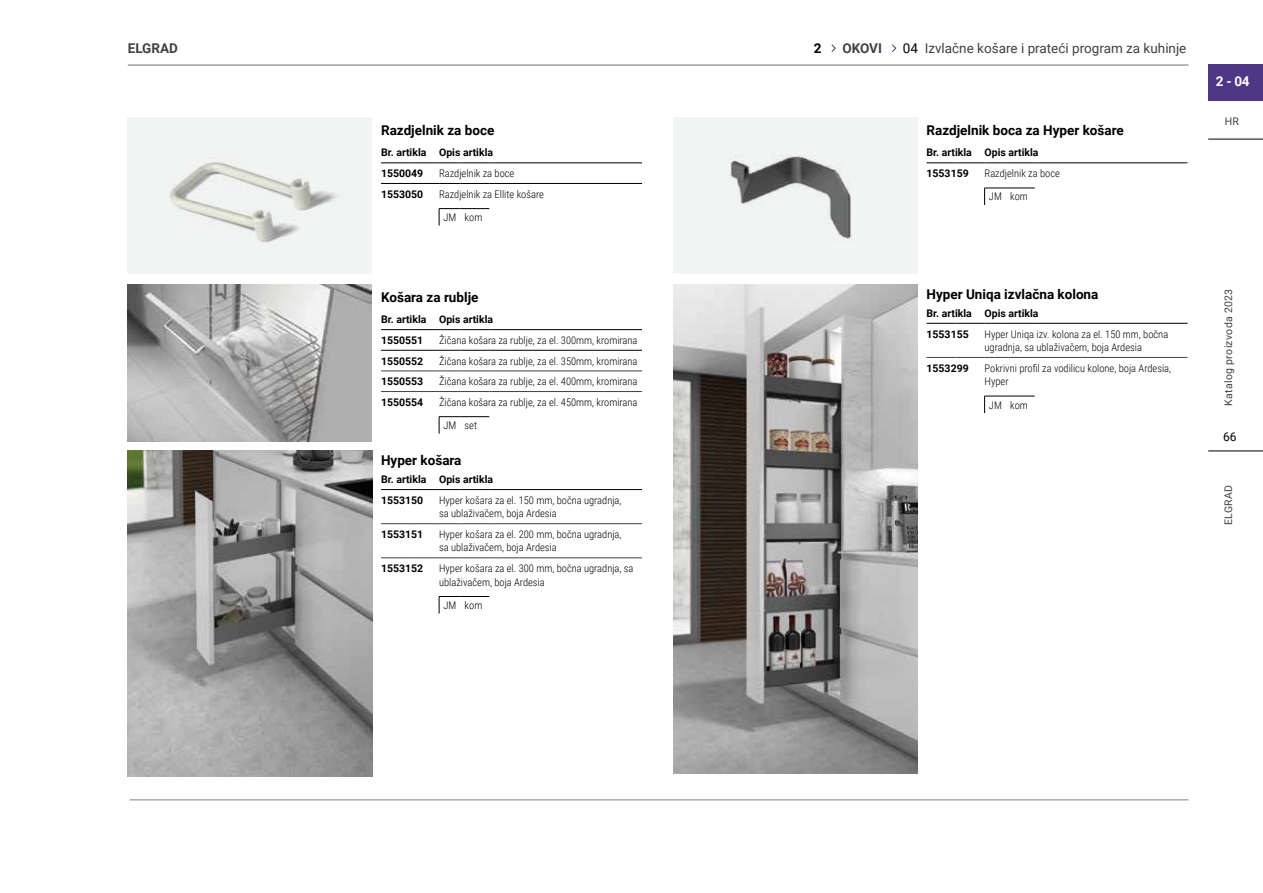
<style>
.page{position:relative;width:1263px;height:893px;background:#fff}
.page>*{position:absolute;margin:0;border:0;box-sizing:border-box;transform-origin:0 0}
.t1{font:700 13.5px "Roboto";color:#000}
.t2{font:13.5px "Roboto";color:#414042}
.t3{font:700 13.5px "Roboto";color:#414042}
.t4{font:700 13.5px "Roboto";color:#fff}
.t5{font:12px "Roboto";color:#000}
.t6{font:300 10.5px/13.5px "Roboto Condensed";color:#000}
.t7{font:700 10.5px/20.7px "Roboto";color:#000}
.t8{font:10.5px "Roboto";letter-spacing:.03em;color:#414042}
.s1{color:#000}
</style>
<div class="page">
<svg style="left:831px;top:44px;width:5px;height:8px"></svg>
<svg style="left:892px;top:44px;width:5px;height:8px"></svg>
<hr style="left:128px;top:64px;width:1060px;height:2px;background:#808285">
<hr style="left:1208px;top:139px;width:55px;height:1px;background:#000">
<hr style="left:1208px;top:451px;width:55px;height:1px;background:#000">
<div style="left:1208px;top:64px;width:55px;height:36px;background:#4e3784"></div>
<hr style="left:130px;top:800px;width:1058px;height:1px;background:#808285">
<div style="left:128px;top:117px;width:244px;height:157px;background:#f3f4f4"></div>
<svg style="left:381px;top:163px;width:108px;height:1px"></svg>
<hr style="left:489px;top:163px;width:153px;height:1px;background:#000">
<svg style="left:439px;top:208px;width:50px;height:18px"></svg>
<svg style="left:381px;top:183px;width:108px;height:1px"></svg>
<hr style="left:489px;top:183px;width:153px;height:1px;background:#000">
<img style="left:169px;top:162px;width:168px;height:81px">
<div style="left:673px;top:117px;width:244px;height:157px;background:#f3f4f4"></div>
<svg style="left:926px;top:163px;width:109px;height:1px"></svg>
<hr style="left:1035px;top:163px;width:152px;height:1px;background:#000">
<svg style="left:984px;top:188px;width:51px;height:17px"></svg>
<img style="left:730px;top:156px;width:121px;height:83px">
<svg style="left:381px;top:329px;width:108px;height:1px"></svg>
<hr style="left:489px;top:329px;width:153px;height:1px;background:#000">
<svg style="left:439px;top:416px;width:50px;height:18px"></svg>
<svg style="left:381px;top:350px;width:108px;height:1px"></svg>
<hr style="left:489px;top:350px;width:153px;height:1px;background:#000">
<svg style="left:381px;top:371px;width:108px;height:1px"></svg>
<hr style="left:489px;top:371px;width:153px;height:1px;background:#3e4246">
<svg style="left:381px;top:391px;width:108px;height:1px"></svg>
<hr style="left:489px;top:391px;width:153px;height:1px;background:#3e4246">
<img style="left:128px;top:284px;width:243px;height:158px">
<svg style="left:381px;top:489px;width:108px;height:1px"></svg>
<hr style="left:489px;top:489px;width:153px;height:1px;background:#000">
<svg style="left:439px;top:596px;width:50px;height:17px"></svg>
<svg style="left:381px;top:523px;width:108px;height:1px"></svg>
<hr style="left:489px;top:523px;width:153px;height:1px;background:#3e4246">
<svg style="left:381px;top:558px;width:108px;height:1px"></svg>
<hr style="left:489px;top:558px;width:153px;height:1px;background:#3e4246">
<img style="left:128px;top:451px;width:244px;height:325px">
<svg style="left:926px;top:323px;width:109px;height:1px"></svg>
<hr style="left:1035px;top:323px;width:152px;height:1px;background:#000">
<svg style="left:984px;top:396px;width:51px;height:17px"></svg>
<svg style="left:926px;top:357px;width:109px;height:1px"></svg>
<hr style="left:1035px;top:357px;width:152px;height:1px;background:#3e4246">
<img style="left:673px;top:284px;width:244px;height:489px">
<p class="t3" style="left:128px;top:38px;width:52px">ELGRAD</p>
<p class="t1" style="left:814px;top:38px;width:9px">2</p>
<p class="t3" style="left:842px;top:38px;width:41px">OKOVI</p>
<p class="t2" style="left:903px;top:38px;width:285px"><span class="s1">04</span> Izvlačne košare i prateći program za kuhinje</p>
<p class="t1" style="left:381px;top:121px;width:115px">Razdjelnik za boce</p>
<p class="t7" style="left:381px;top:142px;width:114px">Br. artikla Opis artikla<br>1550049</p>
<p class="t6" style="left:439px;top:166px;width:77px">Razdjelnik za boce</p>
<p class="t7" style="left:381px;top:183px;width:44px">1553050</p>
<p class="t6" style="left:439px;top:187px;width:106px">Razdjelnik za Ellite košare</p>
<p class="t6" style="left:443px;top:210px;width:40px">JM kom</p>
<p class="t1" style="left:381px;top:288px;width:99px">Košara za rublje</p>
<p class="t7" style="left:381px;top:309px;width:114px">Br. artikla Opis artikla<br>1550551</p>
<p class="t6" style="left:439px;top:333px;width:200px">Žičana košara za rublje, za el. 300mm, kromirana</p>
<p class="t7" style="left:381px;top:350px;width:44px">1550552</p>
<p class="t6" style="left:439px;top:354px;width:200px">Žičana košara za rublje, za el. 350mm, kromirana</p>
<p class="t7" style="left:381px;top:371px;width:44px">1550553</p>
<p class="t6" style="left:439px;top:374px;width:200px">Žičana košara za rublje, za el. 400mm, kromirana</p>
<p class="t7" style="left:381px;top:391px;width:44px">1550554</p>
<p class="t6" style="left:439px;top:395px;width:200px">Žičana košara za rublje, za el. 450mm, kromirana</p>
<p class="t6" style="left:443px;top:418px;width:35px">JM set</p>
<p class="t1" style="left:381px;top:451px;width:82px">Hyper košara</p>
<p class="t7" style="left:381px;top:469px;width:114px">Br. artikla Opis artikla<br>1553150</p>
<p class="t6" style="left:439px;top:493px;width:184px">Hyper košara za el. 150 mm, bočna ugradnja, sa ublaživačem, boja Ardesia</p>
<p class="t7" style="left:381px;top:523px;width:44px">1553151</p>
<p class="t6" style="left:439px;top:527px;width:184px">Hyper košara za el. 200 mm, bočna ugradnja, sa ublaživačem, boja Ardesia</p>
<p class="t7" style="left:381px;top:558px;width:44px">1553152</p>
<p class="t6" style="left:439px;top:561px;width:196px">Hyper košara za el. 300 mm, bočna ugradnja, sa ublaživačem, boja Ardesia</p>
<p class="t6" style="left:443px;top:598px;width:40px">JM kom</p>
<p class="t1" style="left:926px;top:121px;width:199px">Razdjelnik boca za Hyper košare</p>
<p class="t7" style="left:926px;top:142px;width:114px">Br. artikla Opis artikla<br>1553159</p>
<p class="t6" style="left:984px;top:166px;width:77px">Razdjelnik za boce</p>
<p class="t6" style="left:989px;top:190px;width:40px">JM kom</p>
<p class="t1" style="left:926px;top:284px;width:173px">Hyper Uniqa izvlačna kolona</p>
<p class="t7" style="left:926px;top:302px;width:114px">Br. artikla Opis artikla<br>1553155</p>
<p class="t6" style="left:984px;top:327px;width:185px">Hyper Uniqa izv. kolona za el. 150 mm, bočna ugradnja, sa ublaživačem, boja Ardesia</p>
<p class="t7" style="left:926px;top:357px;width:44px">1553299</p>
<p class="t6" style="left:984px;top:361px;width:188px">Pokrivni profil za vodilicu kolone, boja Ardesia,<br>Hyper</p>
<p class="t6" style="left:989px;top:398px;width:40px">JM kom</p>
<p class="t4" style="left:1216px;top:71px;width:35px">2 - 04</p>
<p class="t8" style="left:1225px;top:114px;width:16px">HR</p>
<p class="t8" style="left:1221px;top:406px;width:118px;rotate:-90deg">Katalog proizvoda 2023</p>
<p class="t5" style="left:1223px;top:428px;width:15px">66</p>
<p class="t8" style="left:1221px;top:525px;width:42px;rotate:-90deg">ELGRAD</p>
</div>
